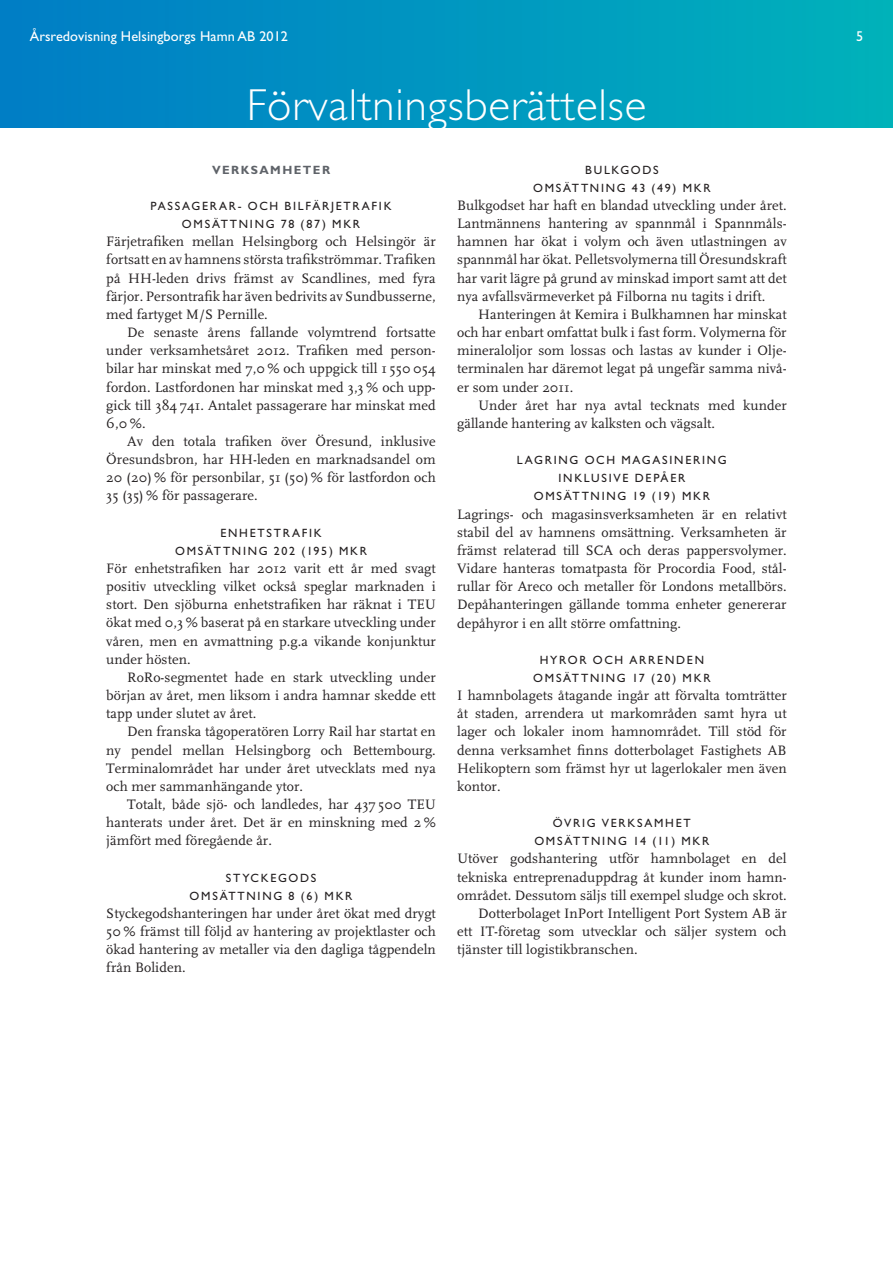
<style>
.page{position:relative;width:893px;height:1263px;background:#fff}
.page>*{position:absolute;margin:0;border:0;box-sizing:border-box;transform-origin:0 0}
.t1{font:300 45px "Gill Sans";letter-spacing:.02em;color:#fff}
.t2{font:14.25px/18.1px "FF Scala";letter-spacing:.005em;color:#231f20;text-align:justify}
.t3{font:14.25px "Gill Sans";letter-spacing:.005em;color:#fff}
.t4{font:12px/18.1px "Gill Sans";letter-spacing:.145em;color:#231f20;text-align:center}
.t5{font:700 12px "Gill Sans";color:#5f6369}
</style>
<div class="page">
<div style="left:0;top:0;width:893px;height:128px;background:linear-gradient(to right,#007cc6,#00b1bb)"></div>
<p class="t3" style="left:30px;top:28px;width:260px">ÅRSREDOVISNING HELSINGBORGS HAMN AB 2012</p>
<p class="t3" style="left:856px;top:28px;width:9px">5</p>
<h1 class="t1" style="left:247px;top:80px;width:401px">Förvaltningsberättelse</h1>
<p class="t5" style="left:212px;top:163px;width:11px">VERK</p>
<p class="t5" style="left:251px;top:163px;width:20px">SAMHETER</p>
<p class="t4" style="left:151px;top:197px;width:243px">PASSAGERAR- OCH BILFÄRJETRAF IK<br>OMSÄTTNING 78 (87) MKR</p>
<p class="t2" style="left:106px;top:233px;width:331px">Färjetrafiken mellan Helsingborg och Helsingör är fortsatt en av hamnens största trafikströmmar. Trafiken på HH-leden drivs främst av Scandlines, med fyra färjor. Persontrafik har även bedrivits av Sundbusserne, med fartyget M/S Pernille.</p>
<p class="t2" style="left:106px;top:324px;width:331px;text-indent:21px">De senaste årens fallande volymtrend fortsatte under verksamhetsåret 2012. Trafiken med person&shy;bilar har minskat med 7,0 % och uppgick till 1 550 054 fordon. Lastfordonen har minskat med 3,3 % och upp&shy;gick till 384 741. Antalet passagerare har minskat med 6,0 %.</p>
<p class="t2" style="left:106px;top:432px;width:331px;text-indent:21px">Av den totala trafiken över Öresund, inklusive Öresundsbron, har HH-leden en marknadsandel om 20 (20) % för personbilar, 51 (50) % för lastfordon och 35 (35) % för passagerare.</p>
<p class="t4" style="left:175px;top:523px;width:194px">ENHETSTRAF IK<br>OMSÄTTNING 202 (195) M KR</p>
<p class="t2" style="left:106px;top:560px;width:331px">För enhetstrafiken har 2012 varit ett år med svagt positiv utveckling vilket också speglar marknaden i stort. Den sjöburna enhetstrafiken har räknat i TEU ökat med 0,3 % baserat på en starkare utveckling under våren, men en avmattning p.g.a vikande konjunktur under hösten.</p>
<p class="t2" style="left:106px;top:668px;width:331px;text-indent:21px">RoRo-segmentet hade en stark utveckling under början av året, men liksom i andra hamnar skedde ett tapp under slutet av året.</p>
<p class="t2" style="left:106px;top:723px;width:331px;text-indent:21px">Den franska tågoperatören Lorry Rail har startat en ny pendel mellan Helsingborg och Bettembourg.<br>Terminalområdet har under året utvecklats med nya och mer sammanhängande ytor.</p>
<p class="t2" style="left:106px;top:796px;width:331px;text-indent:21px">Totalt, både sjö- och landledes, har 437 500 TEU hanterats under året. Det är en minskning med 2 % jämfört med föregående år.</p>
<p class="t4" style="left:190px;top:868px;width:164px">STYCKEGODS<br>OMSÄTTNING 8 (6) MKR</p>
<p class="t2" style="left:106px;top:904px;width:331px">Styckegodshanteringen har under året ökat med drygt 50 % främst till följd av hantering av projektlaster och ökad hantering av metaller via den dagliga tågpendeln från Boliden.</p>
<p class="t4" style="left:533px;top:160px;width:179px">BULKGODS<br>OMSÄTTNING 43 (49) MKR</p>
<p class="t2" style="left:457px;top:197px;width:331px">Bulkgodset har haft en blandad utveckling under året.<br>Lantmännens hantering av spannmål i Spannmåls&shy;hamnen har ökat i volym och även utlastningen av spannmål har ökat. Pelletsvolymerna till Öresundskraft har varit lägre på grund av minskad import samt att det nya avfallsvärmeverket på Filborna nu tagits i drift.</p>
<p class="t2" style="left:457px;top:305px;width:331px;text-indent:21px">Hanteringen åt Kemira i Bulkhamnen har minskat och har enbart omfattat bulk i fast form. Volymerna för mineraloljor som lossas och lastas av kunder i Olje&shy;terminalen har däremot legat på ungefär samma nivå&shy;er som under 2011.</p>
<p class="t2" style="left:457px;top:396px;width:331px;text-indent:21px">Under året har nya avtal tecknats med kunder gällande hantering av kalksten och vägsalt.</p>
<p class="t4" style="left:517px;top:451px;width:211px">L AGRING OCH MAGASINERING<br>INKLUSIVE DEPÅER<br>OMSÄTTNING 19 (19) M KR</p>
<p class="t2" style="left:457px;top:505px;width:331px">Lagrings- och magasinsverksamheten är en relativt stabil del av hamnens omsättning. Verksamheten är främst relaterad till SCA och deras pappersvolymer.<br>Vidare hanteras tomatpasta för Procordia Food, stål&shy;rullar för Areco och metaller för Londons metallbörs.<br>Depåhanteringen gällande tomma enheter genererar depåhyror i en allt större omfattning.</p>
<p class="t4" style="left:533px;top:651px;width:179px">HYROR OCH ARRENDEN<br>OMSÄTTNING 17 (20) MKR</p>
<p class="t2" style="left:457px;top:687px;width:331px">I hamnbolagets åtagande ingår att förvalta tomträtter åt staden, arrendera ut markområden samt hyra ut lager och lokaler inom hamnområdet. Till stöd för denna verksamhet finns dotterbolaget Fastighets AB Helikoptern som främst hyr ut lagerlokaler men även kontor.</p>
<p class="t4" style="left:534px;top:814px;width:177px">ÖVRIG VERKSAMHET<br>OMSÄTTNING 14 (11) M KR</p>
<p class="t2" style="left:457px;top:850px;width:331px">Utöver godshantering utför hamnbolaget en del</p>
<p class="t2" style="left:457px;top:868px;width:331px">tekniska entreprenaduppdrag åt kunder inom hamn-</p>
<p class="t2" style="left:457px;top:886px;width:331px">området. Dessutom säljs till exempel sludge och skrot.</p>
<p class="t2" style="left:478px;top:904px;width:310px">Dotterbolaget InPort Intelligent Port System AB är</p>
<p class="t2" style="left:457px;top:923px;width:331px">ett IT-företag som utvecklar och säljer system och</p>
<p class="t2" style="left:457px;top:941px;width:182px">tjänster till logistikbranschen.</p>
</div>
